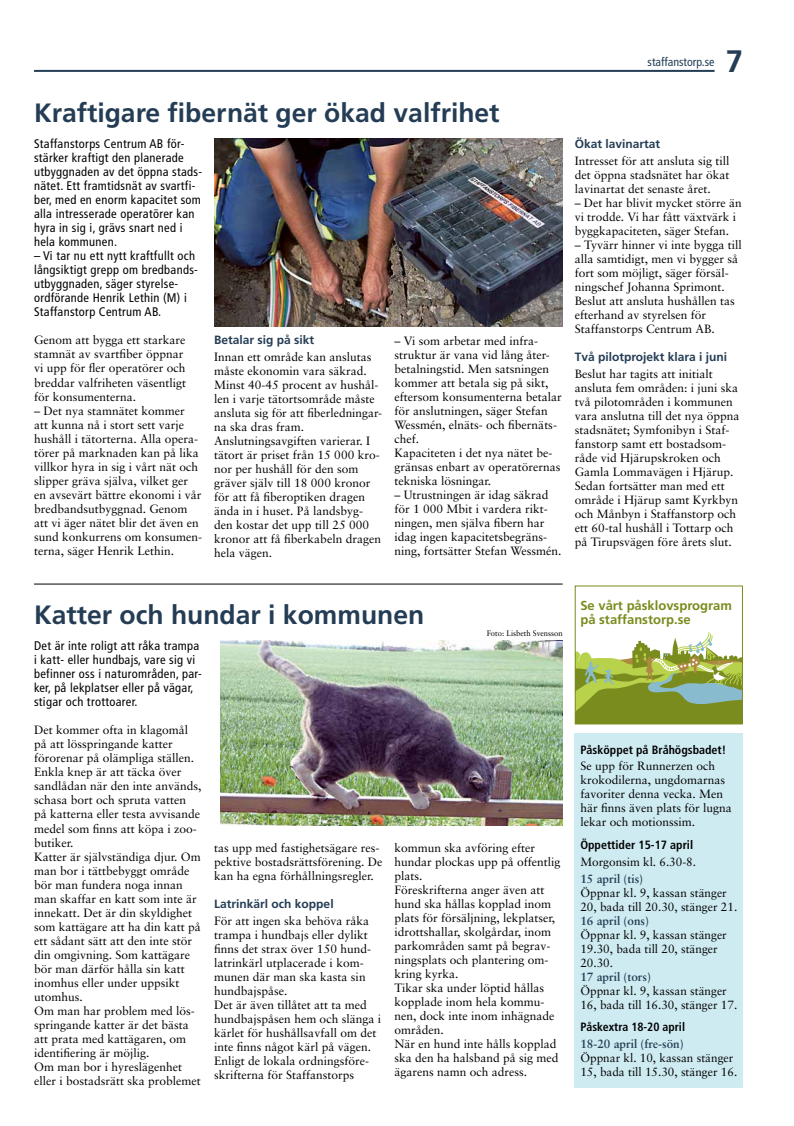
<style>
.page{position:relative;width:794px;height:1126px;background:#fff}
.page>*{position:absolute;margin:0;border:0;box-sizing:border-box;transform-origin:0 0}
.t1{font:700 31px "Frutiger";color:#243d55}
.t2{font:700 26.5px "Frutiger";color:#243d55}
.t3{font:700 13px/14px "Frutiger";color:#798c1d}
.t4{font:condensed 12.5px/14px "Frutiger";letter-spacing:.025em;color:#000}
.t5{font:12px/14px "Sabon";color:#000}
.t6{font:700 12px "Frutiger";color:#243d55}
.t7{font:700 condensed 12px "Frutiger";color:#000}
.t8{font:700 12px "Sabon";color:#243d55}
.t9{font:condensed 12px "Frutiger";color:#243d55}
.t10{font:8px "Sabon";color:#000;scale:.96 1}
</style>
<div class="page">
<hr style="left:34px;top:70px;width:680px;height:2px;background:#243d55">
<hr style="left:34px;top:583px;width:529px;height:1px;background:#000">
<div style="left:575px;top:733px;width:168px;height:354px;background:#cfebf2"></div>
<img style="left:220px;top:641px;width:343px;height:184px">
<svg style="left:577px;top:632px;width:164px;height:90px"></svg>
<div style="left:575px;top:585px;width:168px;height:139px;border:1px solid #798c1d"></div>
<img style="left:214px;top:139px;width:349px;height:187px">
<h2 class="t2" style="left:34px;top:97px;width:467px">Kraftigare fibernät ger ökad valfrihet</h2>
<p class="t4" style="left:34px;top:137px;width:170px">Staffanstorps Centrum AB för&shy;stärker kraftigt den planerade utbyggnaden av det öppna stads&shy;nätet. Ett framtidsnät av svartfi&shy;ber, med en enorm kapacitet som alla intresserade operatörer kan hyra in sig i, grävs snart ned i hela kommunen.</p>
<p class="t4" style="left:34px;top:249px;width:165px">– Vi tar nu ett nytt kraftfullt och långsiktigt grepp om bredbands&shy;utbyggnaden, säger styrelse&shy;ordförande Henrik Lethin (M) i<br>Staffanstorp Centrum AB.</p>
<p class="t5" style="left:34px;top:333px;width:154px">Genom att bygga ett starkare stamnät av svartfiber öppnar vi upp för fler operatörer och breddar valfriheten väsentligt för konsumenterna.</p>
<p class="t5" style="left:34px;top:403px;width:170px">– Det nya stamnätet kommer<br>att kunna nå i stort sett varje hushåll i tätorterna. Alla opera&shy;törer på marknaden kan på lika villkor hyra in sig i vårt nät och slipper gräva själva, vilket ger en avsevärt bättre ekonomi i vår bredbandsutbyggnad. Genom att vi äger nätet blir det även en sund konkurrens om konsumen&shy;terna, säger Henrik Lethin.</p>
<p class="t6" style="left:214px;top:333px;width:102px">Betalar sig på sikt</p>
<p class="t5" style="left:214px;top:350px;width:169px">Innan ett område kan anslutas måste ekonomin vara säkrad.<br>Minst 40-45 procent av hushål&shy;len i varje tätortsområde måste ansluta sig för att fiberledningar&shy;na ska dras fram.<br>Anslutningsavgiften varierar. I tätort är priset från 15 000 kro&shy;nor per hushåll för den som gräver själv till 18 000 kronor för att få fiberoptiken dragen ända in i huset. På landsbyg&shy;den kostar det upp till 25 000 kronor att få fiberkabeln dragen hela vägen.</p>
<p class="t5" style="left:394px;top:333px;width:169px">– Vi som arbetar med infra&shy;struktur är vana vid lång åter&shy;betalningstid. Men satsningen kommer att betala sig på sikt, eftersom konsumenterna betalar för anslutningen, säger Stefan<br>Wessmén, elnäts- och fibernäts&shy;chef.<br>Kapaciteten i det nya nätet be&shy;gränsas enbart av operatörernas tekniska lösningar.</p>
<p class="t5" style="left:394px;top:487px;width:169px">– Utrustningen är idag säkrad för 1 000 Mbit i vardera rikt&shy;ningen, men själva fibern har idag ingen kapacitetsbegräns&shy;ning, fortsätter Stefan Wessmén.</p>
<p class="t9" style="left:647px;top:55px;width:68px">staffanstorp.se</p>
<h1 class="t1" style="left:725px;top:43px;width:19px">7</h1>
<p class="t6" style="left:575px;top:137px;width:87px">Ökat lavinartat</p>
<p class="t5" style="left:575px;top:153px;width:156px;text-align:justify">Intresset för att ansluta sig till det öppna stadsnätet har ökat lavinartat det senaste året.</p>
<p class="t5" style="left:575px;top:195px;width:168px">– Det har blivit mycket större än vi trodde. Vi har fått växtvärk i byggkapaciteten, säger Stefan.</p>
<p class="t5" style="left:575px;top:237px;width:169px">– Tyvärr hinner vi inte bygga till alla samtidigt, men vi bygger så fort som möjligt, säger försäl&shy;ningschef Johanna Sprimont.<br>Beslut att ansluta hushållen tas efterhand av styrelsen för<br>Staffanstorps Centrum AB.</p>
<p class="t6" style="left:575px;top:350px;width:154px">Två pilotprojekt klara i juni</p>
<p class="t5" style="left:575px;top:367px;width:166px">Beslut har tagits att initialt ansluta fem områden: i juni ska två pilotområden i kommunen vara anslutna till det nya öppna stadsnätet; Symfonibyn i Staf&shy;fanstorp samt ett bostadsom&shy;råde vid Hjärupskroken och<br>Gamla Lommavägen i Hjärup.<br>Sedan fortsätter man med ett område i Hjärup samt Kyrkbyn och Månbyn i Staffanstorp och ett 60-tal hushåll i Tottarp och på Tirupsvägen före årets slut.</p>
<h2 class="t2" style="left:34px;top:599px;width:392px">Katter och hundar i kommunen</h2>
<p class="t4" style="left:34px;top:639px;width:169px">Det är inte roligt att råka trampa i katt- eller hundbajs, vare sig vi befinner oss i naturområden, par&shy;ker, på lekplatser eller på vägar, stigar och trottoarer.</p>
<p class="t5" style="left:34px;top:723px;width:169px">Det kommer ofta in klagomål på att lösspringande katter förorenar på olämpliga ställen.<br>Enkla knep är att täcka över sandlådan när den inte används, schasa bort och spruta vatten på katterna eller testa avvisande medel som finns att köpa i zoo&shy;butiker.<br>Katter är självständiga djur. Om man bor i tättbebyggt område bör man fundera noga innan man skaffar en katt som inte är innekatt. Det är din skyldighet som kattägare att ha din katt på ett sådant sätt att den inte stör din omgivning. Som kattägare bör man därför hålla sin katt inomhus eller under uppsikt utomhus.<br>Om man har problem med lös&shy;springande katter är det bästa att prata med kattägaren, om identifiering är möjlig.<br>Om man bor i hyreslägenhet eller i bostadsrätt ska problemet</p>
<p class="t10" style="left:487px;top:628px;width:81px">Foto: Lisbeth Svensson</p>
<p class="t5" style="left:214px;top:840px;width:170px">tas upp med fastighetsägare res&shy;pektive bostadsrättsförening. De kan ha egna förhållningsregler.</p>
<p class="t6" style="left:214px;top:896px;width:121px">Latrinkärl och koppel</p>
<p class="t5" style="left:214px;top:913px;width:168px">För att ingen ska behöva råka trampa i hundbajs eller dylikt finns det strax över 150 hund&shy;latrinkärl utplacerade i kom&shy;munen där man ska kasta sin hundbajspåse.<br>Det är även tillåtet att ta med hundbajspåsen hem och slänga i kärlet för hushållsavfall om det inte finns något kärl på vägen.<br>Enligt de lokala ordningsföre&shy;skrifterna för Staffanstorps</p>
<p class="t5" style="left:394px;top:840px;width:168px">kommun ska avföring efter hundar plockas upp på offentlig plats.<br>Föreskrifterna anger även att hund ska hållas kopplad inom plats för försäljning, lekplatser, idrottshallar, skolgårdar, inom parkområden samt på begrav&shy;ningsplats och plantering om&shy;kring kyrka.<br>Tikar ska under löptid hållas kopplade inom hela kommu&shy;nen, dock inte inom inhägnade områden.<br>När en hund inte hålls kopplad ska den ha halsband på sig med ägarens namn och adress.</p>
<p class="t3" style="left:580px;top:599px;width:153px">Se vårt påsklovsprogram på staffanstorp.se</p>
<p class="t7" style="left:580px;top:742px;width:147px">Påsköppet på Bråhögsbadet!</p>
<p class="t5" style="left:580px;top:759px;width:153px">Se upp för Runnerzen och krokodilerna, ungdomarnas favoriter denna vecka. Men här finns även plats för lugna lekar och motionssim.</p>
<p class="t7" style="left:580px;top:837px;width:114px">Öppettider 15-17 april</p>
<p class="t5" style="left:580px;top:854px;width:117px">Morgonsim kl. 6.30-8.</p>
<p class="t8" style="left:580px;top:870px;width:64px">15 april (tis)</p>
<p class="t5" style="left:580px;top:885px;width:158px">Öppnar kl. 9, kassan stänger<br>20, bada till 20.30, stänger 21.</p>
<p class="t8" style="left:580px;top:912px;width:70px">16 april (ons)</p>
<p class="t5" style="left:580px;top:927px;width:148px">Öppnar kl. 9, kassan stänger<br>19.30, bada till 20, stänger<br>20.30.</p>
<p class="t8" style="left:580px;top:969px;width:72px">17 april (tors)</p>
<p class="t5" style="left:580px;top:983px;width:158px">Öppnar kl. 9, kassan stänger<br>16, bada till 16.30, stänger 17.</p>
<p class="t7" style="left:580px;top:1019px;width:106px">Påskextra 18-20 april</p>
<p class="t8" style="left:580px;top:1036px;width:105px">18-20 april (fre-sön)</p>
<p class="t5" style="left:580px;top:1050px;width:158px">Öppnar kl. 10, kassan stänger<br>15, bada till 15.30, stänger 16.</p>
</div>
